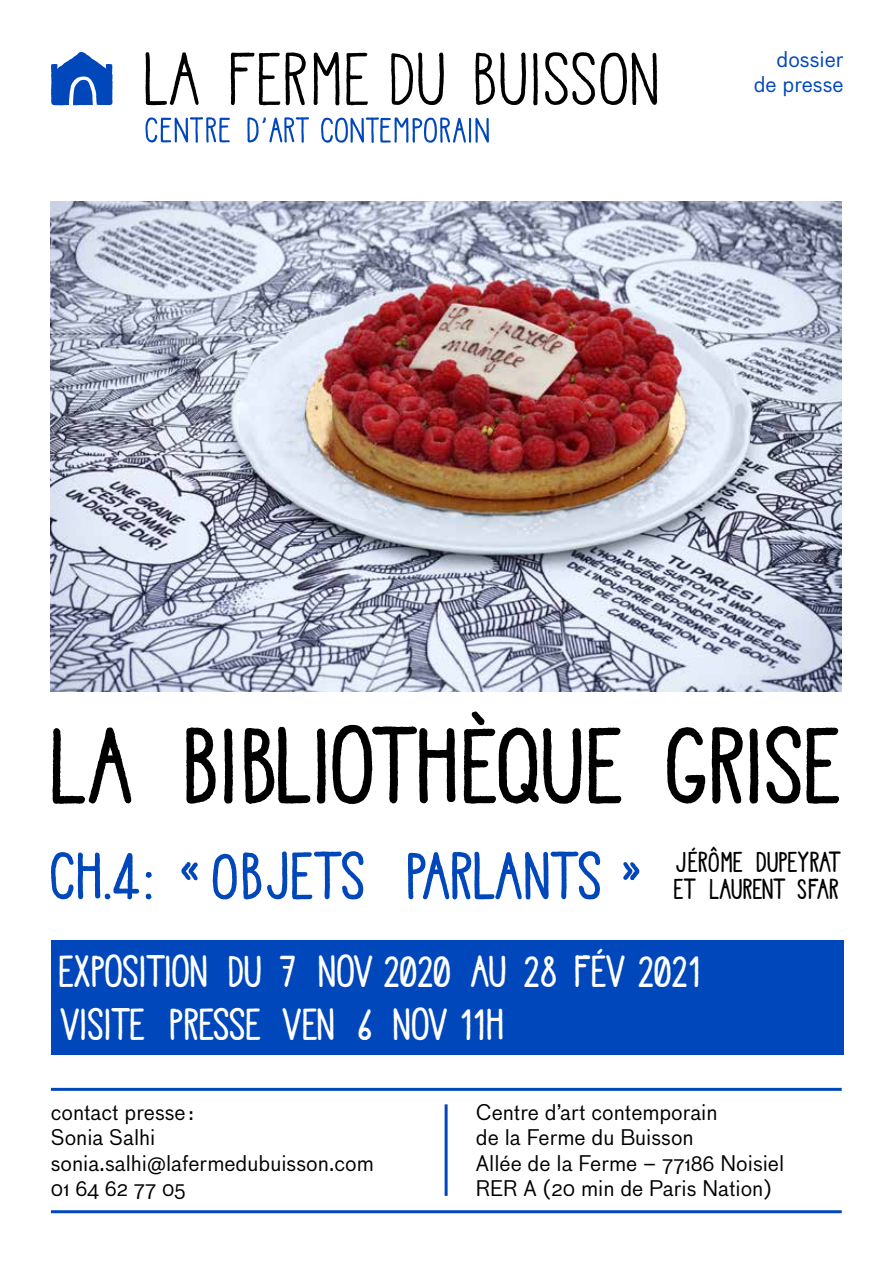
<style>
.page{position:relative;width:893px;height:1263px;background:#fff}
.page>*{position:absolute;margin:0;border:0;box-sizing:border-box;transform-origin:0 0}
.t1{font:700 104.85px "Maingauche";letter-spacing:-.035em;color:#000}
.t2{font:700 65.1px "Maingauche";letter-spacing:-.025em;color:#0047bb}
.t3{font:700 43.5px/52.2px "Maingauche";letter-spacing:-.055em;color:#fff}
.t4{font:700 27.9px/27.9px "Maingauche";letter-spacing:-.03em;color:#000}
.t5{font:21px/25.2px "Bau";color:#000}
.t6{font:21px/25.2px "Bau";color:#0047bb;text-align:right}
</style>
<div class="page">
<img style="left:51px;top:201px;width:791px;height:491px">
<svg style="left:145px;top:117px;width:85px;height:26px"></svg>
<svg style="left:247px;top:117px;width:62px;height:26px"></svg>
<svg style="left:321px;top:117px;width:168px;height:26px"></svg>
<hr style="left:51px;top:1210px;width:791px;height:3px;background:#0047bb">
<hr style="left:51px;top:1088px;width:791px;height:3px;background:#0047bb">
<hr style="left:445px;top:1104px;width:3px;height:92px;background:#0047bb">
<svg style="left:145px;top:52px;width:512px;height:53px"></svg>
<svg style="left:51px;top:52px;width:62px;height:54px"></svg>
<div style="left:51px;top:940px;width:793px;height:114px;background:#0047bb"></div>
<p class="t6" style="left:754px;top:46px;width:91px">dossier de presse</p>
<h1 class="t1" style="left:48px;top:706px;width:796px">LA BIBLIOTHÈQUE GRISE</h1>
<h2 class="t2" style="left:48px;top:839px;width:599px">CH.4: « OBJETS PARLANTS »</h2>
<h3 class="t4" style="left:673px;top:846px;width:171px">JÉRÔME DUPEYRAT<br>ET LAURENT SFAR</h3>
<h3 class="t3" style="left:58px;top:943px;width:644px">EXPOSITION DU 7 NOV 2020 AU 28 FÉV 2021<br>VISITE PRESSE VEN 6 NOV 11H</h3>
<p class="t5" style="left:51px;top:1100px;width:325px">contact presse:<br>Sonia Salhi sonia.salhi@lafermedubuisson.com<br>01 64 62 77 05</p>
<p class="t5" style="left:476px;top:1100px;width:310px">Centre d’art contemporain<br>de la Ferme du Buisson<br>Allée de la Ferme – 77186 Noisiel<br>RER A (20 min de Paris Nation)</p>
</div>
